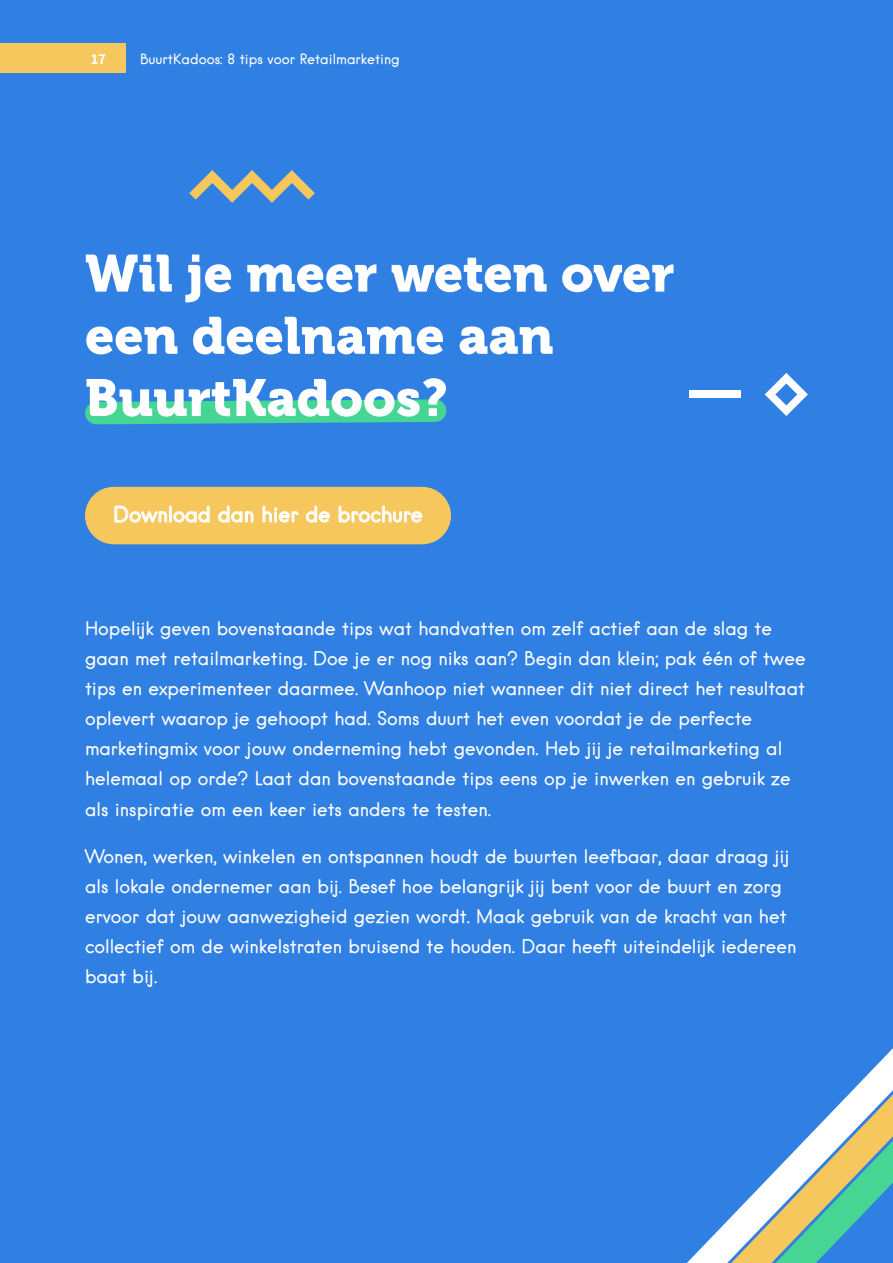
<style>
.page{position:relative;width:893px;height:1263px;background:#307fe2}
.page>*{position:absolute;margin:0;border:0;box-sizing:border-box;transform-origin:0 0}
.t1{font:51.9px/62.2px "Museo 900";color:#fff}
.t2{font:20.25px "Hanken";color:#fff}
.t3{font:18px/30px "Hanken";color:#fff}
.t4{font:700 15px "Assistant";color:#fff}
.t5{font:13.5px "Hanken";color:#fff}
</style>
<div class="page">
<div style="left:0;top:43px;width:125px;height:30px;background:#f5c75d"></div>
<div style="left:85px;top:487px;width:366px;height:57px;background:#f5c75d;border-radius:29px"></div>
<svg style="left:85px;top:399px;width:366px;height:124px"></svg>
<svg style="left:687px;top:1048px;width:206px;height:215px"></svg>
<svg style="left:189px;top:170px;width:126px;height:33px"></svg>
<svg style="left:765px;top:373px;width:43px;height:43px"></svg>
<div style="left:689px;top:391px;width:52px;height:7px;background:#fff"></div>
<p class="t4" style="left:91px;top:49px;width:17px">17</p>
<p class="t5" style="left:140px;top:50px;width:261px">BuurtKadoos: 8 tips voor Retailmarketing</p>
<h1 class="t1" style="left:85px;top:243px;width:591px">Wil je meer weten over een deelname aan<br>BuurtKadoos?</h1>
<p class="t2" style="left:113px;top:502px;width:311px">Download dan hier de brochure</p>
<p class="t3" style="left:85px;top:614px;width:722px">Hopelijk geven bovenstaande tips wat handvatten om zelf actief aan de slag te gaan met retailmarketing. Doe je er nog niks aan? Begin dan klein; pak één of twee tips en experimenteer daarmee. Wanhoop niet wanneer dit niet direct het resultaat oplevert waarop je gehoopt had. Soms duurt het even voordat je de perfecte marketingmix voor jouw onderneming hebt gevonden. Heb jij je retailmarketing al helemaal op orde? Laat dan bovenstaande tips eens op je inwerken en gebruik ze als inspiratie om een keer iets anders te testen.</p>
<p class="t3" style="left:85px;top:841px;width:713px">Wonen, werken, winkelen en ontspannen houdt de buurten leefbaar, daar draag jij als lokale ondernemer aan bij. Besef hoe belangrijk jij bent voor de buurt en zorg ervoor dat jouw aanwezigheid gezien wordt. Maak gebruik van de kracht van het collectief om de winkelstraten bruisend te houden. Daar heeft uiteindelijk iedereen baat bij.</p>
</div>
